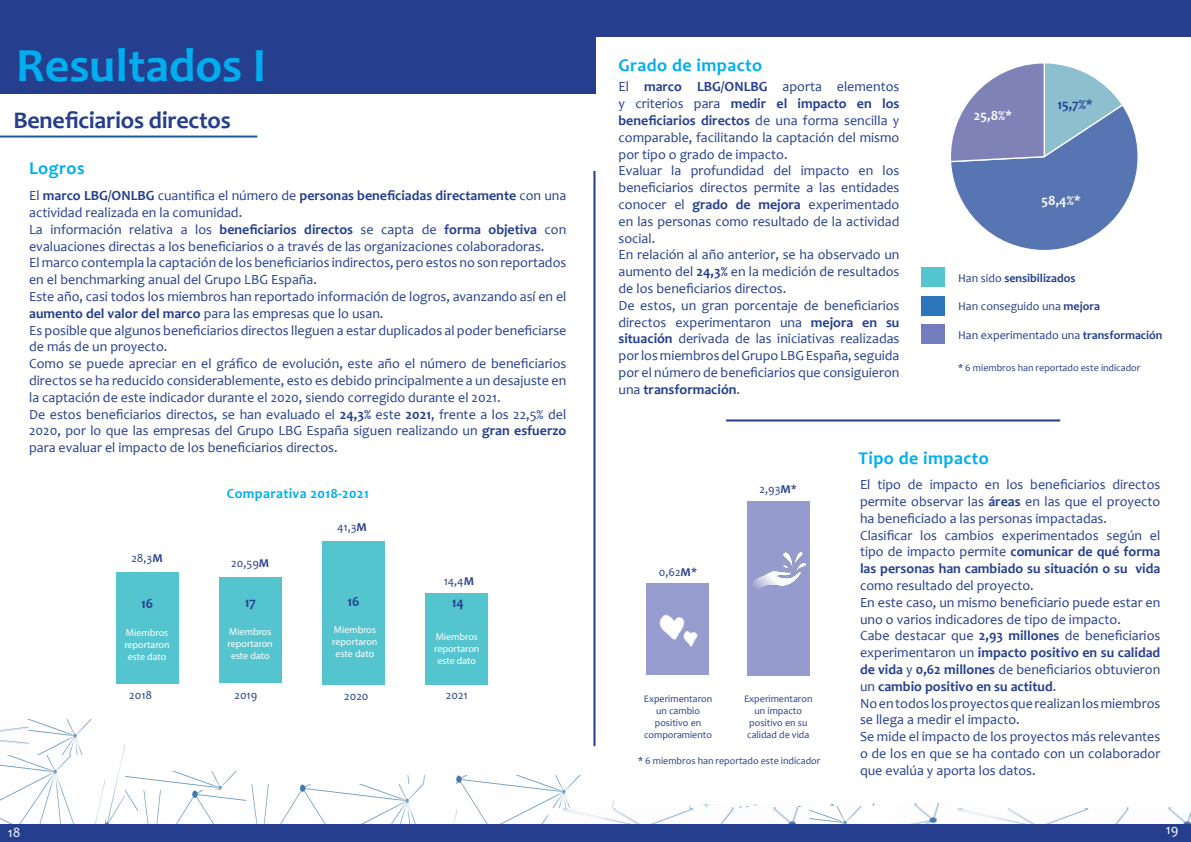
<style>
.page{position:relative;width:1191px;height:842px;background:#fff}
.page>*{position:absolute;margin:0;border:0;box-sizing:border-box;transform-origin:0 0}
.t1{font:700 48px "Candara";color:#00aeef}
.t2{font:700 24px "Candara";letter-spacing:-.01em;color:#253f8e}
.t3{font:700 18px "Candara";letter-spacing:.025em;color:#00aeef}
.t4{font:14px/16.8px "Candara";color:#253f8e;text-align:justify}
.t5{font:700 14px/16.8px "Candara";color:#253f8e;text-align:justify}
.t6{font:700 14px "Candara";letter-spacing:.025em;color:#00aeef}
.t7{font:700 14px "Candara";color:#fff}
.t8{font:14px "Candara";color:#fff}
.t9{font:12px "Candara";color:#253f8e}
.t10{font:700 12px "Candara";color:#253f8e}
.t11{font:10px/12px "Candara";color:#253f8e;text-align:center}
.t12{font:10px/12px "Myriad Pro";color:#fff;text-align:center}
.s1{font-weight:700}
.s2{font-weight:400}
</style>
<div class="page">
<img style="left:407px;top:775px;width:206px;height:49px">
<img style="left:703px;top:803px;width:236px;height:21px">
<img style="left:957px;top:807px;width:234px;height:17px">
<img style="left:125px;top:771px;width:112px;height:41px">
<img style="left:689px;top:806px;width:205px;height:18px">
<img style="left:139px;top:791px;width:107px;height:33px">
<div style="left:219px;top:577px;width:63px;height:106px;background:#54c5cf"></div>
<div style="left:425px;top:593px;width:63px;height:91px;background:#54c5cf"></div>
<div style="left:322px;top:541px;width:63px;height:143px;background:#54c5cf"></div>
<div style="left:116px;top:572px;width:62px;height:111px;background:#54c5cf"></div>
<img style="left:29px;top:720px;width:96px;height:104px">
<img style="left:0;top:722px;width:30px;height:33px">
<img style="left:0;top:755px;width:104px;height:69px">
<img style="left:548px;top:807px;width:261px;height:17px">
<img style="left:251px;top:784px;width:206px;height:40px">
<div style="left:646px;top:584px;width:63px;height:91px;background:#969dce"></div>
<div style="left:747px;top:501px;width:62px;height:174px;background:#959ccd"></div>
<img style="left:659px;top:614px;width:39px;height:33px">
<img style="left:753px;top:553px;width:52px;height:36px">
<div style="left:593px;top:171px;width:2px;height:575px;background:#253f8e;border:1px solid #253f8e"></div>
<div style="left:0;top:824px;width:1191px;height:18px;background:#253f8e"></div>
<div style="left:595px;top:0;width:596px;height:36px;background:#253f8e"></div>
<div style="left:0;top:0;width:595px;height:93px;background:#253f8e"></div>
<div style="left:726px;top:419px;width:334px;height:2px;background:#253f8e;border:1px solid #253f8e"></div>
<svg style="left:951px;top:63px;width:187px;height:187px"></svg>
<div style="left:920px;top:268px;width:24px;height:19px;background:#54c5cf"></div>
<div style="left:920px;top:296px;width:24px;height:19px;background:#2e76bc"></div>
<div style="left:920px;top:325px;width:24px;height:19px;background:#717dbd"></div>
<hr style="left:0;top:136px;width:257px;height:2px;background:#175d9e">
<p class="t1" style="left:16px;top:35px;width:251px">Resultados I</p>
<p class="t2" style="left:13px;top:105px;width:219px">Beneficiarios directos</p>
<p class="t3" style="left:29px;top:157px;width:57px">Logros</p>
<p class="t4" style="left:29px;top:187px;width:539px">El <span class="s1">marco LBG/ONLBG</span> cuantifica el número de <span class="s1">personas beneficiadas directamente</span> con una actividad realizada en la comunidad.</p>
<p class="t4" style="left:29px;top:221px;width:539px">La información relativa a los <span class="s1">beneficiarios directos</span> se capta de <span class="s1">forma objetiva</span> con evaluaciones directas a los beneficiarios o a través de las organizaciones colaboradoras.</p>
<p class="t4" style="left:29px;top:254px;width:539px">El marco contempla la captación de los beneficiarios indirectos, pero estos no son reportados en el benchmarking anual del Grupo LBG España.</p>
<p class="t4" style="left:29px;top:288px;width:539px">Este año, casi todos los miembros han reportado información de logros, avanzando así en el <span class="s1">aumento del valor del marco</span> para las empresas que lo usan.</p>
<p class="t4" style="left:29px;top:321px;width:539px">Es posible que algunos beneficiarios directos lleguen a estar duplicados al poder beneficiarse de más de un proyecto.</p>
<p class="t4" style="left:29px;top:355px;width:539px">Como se puede apreciar en el gráfico de evolución, este año el número de beneficiarios directos se ha reducido considerablemente, esto es debido principalmente a un desajuste en la captación de este indicador durante el 2020, siendo corregido durante el 2021.</p>
<p class="t4" style="left:29px;top:405px;width:539px">De estos beneficiarios directos, se han evaluado el <span class="s1">24,3%</span> este <span class="s1">2021</span>, frente a los 22,5% del 2020, por lo que las empresas del Grupo LBG España siguen realizando un <span class="s1">gran esfuerzo </span>para evaluar el impacto de los beneficiarios directos.</p>
<p class="t6" style="left:227px;top:485px;width:143px">Comparativa 2018-2021</p>
<p class="t8" style="left:8px;top:824px;width:14px">18</p>
<p class="t9" style="left:337px;top:519px;width:31px">41,3<span class="s1">M</span></p>
<p class="t9" style="left:131px;top:551px;width:33px">28,3<span class="s1">M</span></p>
<p class="t5" style="left:141px;top:594px;width:14px">16</p>
<p class="t9" style="left:231px;top:555px;width:40px">20,59<span class="s1">M</span></p>
<p class="t5" style="left:245px;top:593px;width:13px">17</p>
<p class="t5" style="left:347px;top:593px;width:14px">16</p>
<p class="t9" style="left:444px;top:574px;width:32px">14,4<span class="s1">M</span></p>
<p class="t5" style="left:452px;top:594px;width:14px">14</p>
<p class="t12" style="left:124px;top:626px;width:47px">Miembros reportaron este dato</p>
<p class="t12" style="left:228px;top:626px;width:47px">Miembros reportaron este dato</p>
<p class="t12" style="left:332px;top:624px;width:47px">Miembros reportaron este dato</p>
<p class="t12" style="left:434px;top:631px;width:47px">Miembros reportaron este dato</p>
<p class="t9" style="left:129px;top:688px;width:24px">2018</p>
<p class="t9" style="left:234px;top:688px;width:24px">2019</p>
<p class="t9" style="left:344px;top:688px;width:26px">2020</p>
<p class="t9" style="left:446px;top:688px;width:23px">2021</p>
<p class="t3" style="left:618px;top:54px;width:145px">Grado de impacto</p>
<p class="t4" style="left:618px;top:78px;width:282px">El <span class="s1">marco LBG/ONLBG</span> aporta elementos y criterios para <span class="s1">medir el impacto en los beneficiarios directos</span> de una forma sencilla y comparable, facilitando la captación del mismo por tipo o grado de impacto.</p>
<p class="t4" style="left:618px;top:162px;width:282px">Evaluar la profundidad del impacto en los beneficiarios directos permite a las entidades conocer el <span class="s1">grado de mejora</span> experimentado en las personas como resultado de la actividad social.</p>
<p class="t4" style="left:618px;top:246px;width:282px">En relación al año anterior, se ha observado un aumento del <span class="s1">24,3%</span> en la medición de resultados de los beneficiarios directos.</p>
<p class="t4" style="left:618px;top:297px;width:282px">De estos, un gran porcentaje de beneficiarios directos experimentaron una <span class="s1">mejora en su situación</span> derivada de las iniciativas realizadas por los miembros del Grupo LBG España, seguida por el número de beneficiarios que consiguieron una <span class="s1">transformación</span>.</p>
<p class="t7" style="left:973px;top:106px;width:40px">25,8%*</p>
<p class="t5" style="left:1057px;top:96px;width:37px">15,7%*</p>
<p class="t7" style="left:1041px;top:191px;width:41px">58,4%*</p>
<p class="t10" style="left:958px;top:270px;width:119px"><span class="s2">Han sido</span> sensibilizados</p>
<p class="t9" style="left:958px;top:299px;width:143px">Han conseguido una <span class="s1">mejora</span></p>
<p class="t9" style="left:958px;top:327px;width:206px">Han experimentado una <span class="s1">transformación</span></p>
<p class="t11" style="left:958px;top:361px;width:184px">* 6 miembros han reportado este indicador</p>
<p class="t9" style="left:659px;top:564px;width:40px">0,62<span class="s1">M*</span></p>
<p class="t9" style="left:759px;top:481px;width:39px">2,93<span class="s1">M*</span></p>
<p class="t11" style="left:744px;top:692px;width:70px">Experimentaron un impacto positivo en su calidad de vida</p>
<p class="t11" style="left:638px;top:755px;width:184px">* 6 miembros han reportado este indicador</p>
<p class="t11" style="left:644px;top:692px;width:70px">Experimentaron un cambio positivo en comporamiento</p>
<p class="t3" style="left:858px;top:447px;width:132px">Tipo de impacto</p>
<p class="t4" style="left:860px;top:476px;width:302px">El tipo de impacto en los beneficiarios directos permite observar las <span class="s1">áreas</span> en las que el proyecto ha beneficiado a las personas impactadas.</p>
<p class="t4" style="left:860px;top:526px;width:302px">Clasificar los cambios experimentados según el tipo de impacto permite <span class="s1">comunicar de qué forma las personas han cambiado su situación o su vida </span>como resultado del proyecto.</p>
<p class="t4" style="left:860px;top:594px;width:302px">En este caso, un mismo beneficiario puede estar en uno o varios indicadores de tipo de impacto.</p>
<p class="t5" style="left:860px;top:627px;width:302px"><span class="s2">Cabe destacar que</span> 2,93 millones <span class="s2">de beneficiarios experimentaron un</span> impacto positivo en su calidad de vida <span class="s2">y</span> 0,62 millones <span class="s2">de beneficiarios obtuvieron un</span> cambio positivo en su actitud<span class="s2">.</span></p>
<p class="t4" style="left:860px;top:694px;width:302px">No en todos los proyectos que realizan los miembros se llega a medir el impacto.</p>
<p class="t4" style="left:860px;top:728px;width:302px">Se mide el impacto de los proyectos más relevantes o de los en que se ha contado con un colaborador que evalúa y aporta los datos.</p>
<p class="t8" style="left:1165px;top:821px;width:14px">19</p>
</div>
